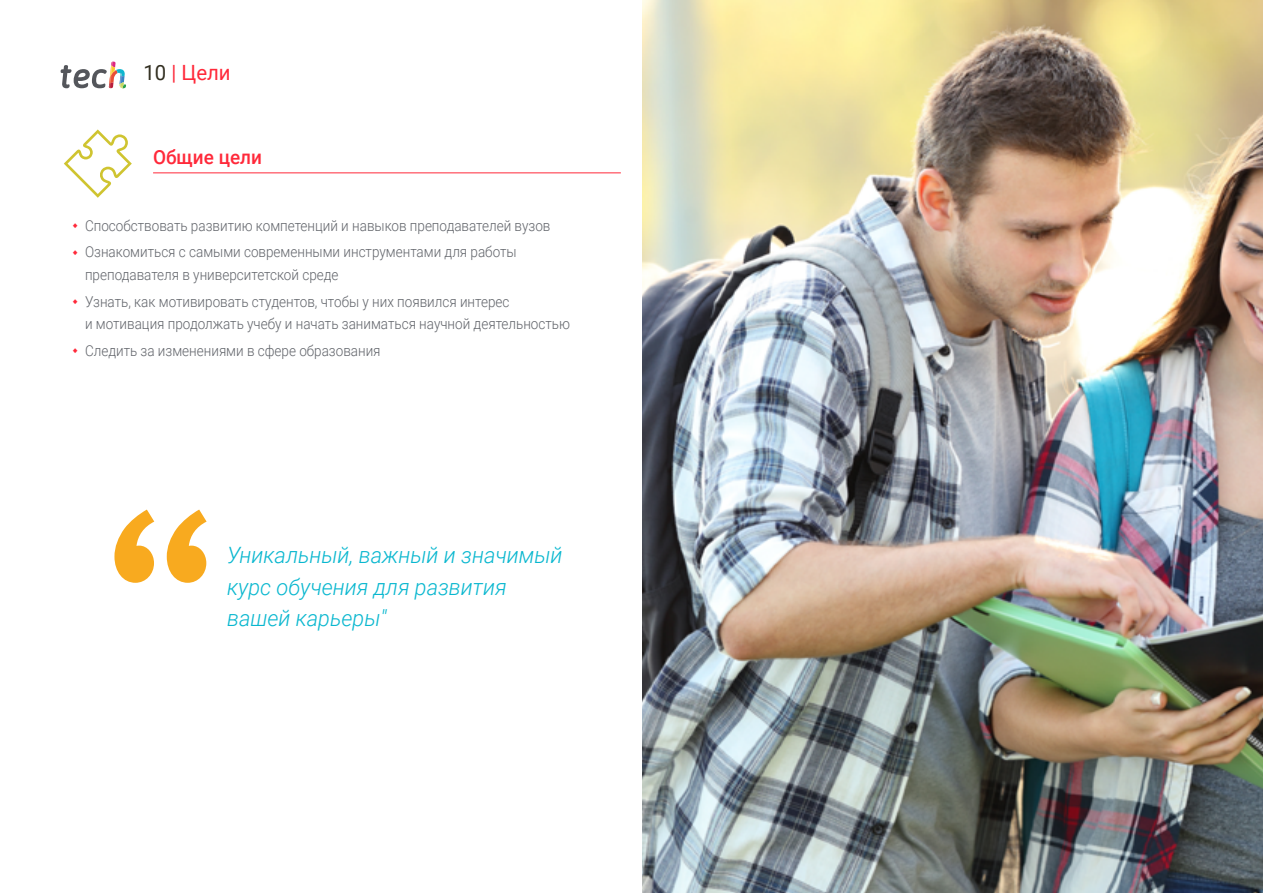
<style>
.page{position:relative;width:1263px;height:893px;background:#fff}
.page>*{position:absolute;margin:0;border:0;box-sizing:border-box;transform-origin:0 0}
.t1{font:italic 300 22.5px/31.5px "Roboto";color:#09b7cf}
.t2{font:21px "Roboto";color:#ff293a}
.t3{font:500 19.5px "Roboto";color:#ff293a}
.t4{font:300 15px/26.7px "Roboto";color:#61646a;scale:.9 1}
.s1{color:#312e20}
.s2{color:#fc2a3b}
</style>
<div class="page">
<hr style="left:153px;top:172px;width:468px;height:1px;background:#ff293a">
<svg style="left:64px;top:129px;width:68px;height:69px"></svg>
<img style="left:642px;top:0;width:621px;height:893px">
<svg style="left:61px;top:62px;width:65px;height:27px"></svg>
<svg style="left:114px;top:510px;width:93px;height:73px"></svg>
<h2 class="t2" style="left:144px;top:57px;width:89px"><span class="s1">10</span> <span class="s2">|</span> Цели</h2>
<h3 class="t3" style="left:153px;top:144px;width:110px">Общие цели</h3>
<p class="t4" style="left:85px;top:211px;width:519px">Способствовать развитию компетенций и навыков преподавателей вузов<br>Ознакомиться с самыми современными инструментами для работы</p>
<p class="t4" style="left:85px;top:261px;width:473px">преподавателя в университетской среде<br>Узнать, как мотивировать студентов, чтобы у них появился интерес</p>
<p class="t4" style="left:85px;top:310px;width:540px">и мотивация продолжать учебу и начать заниматься научной деятельностью<br>Следить за изменениями в сфере образования</p>
<h1 class="t1" style="left:227px;top:539px;width:337px">Уникальный, важный и значимый курс обучения для развития вашей карьеры"</h1>
</div>
